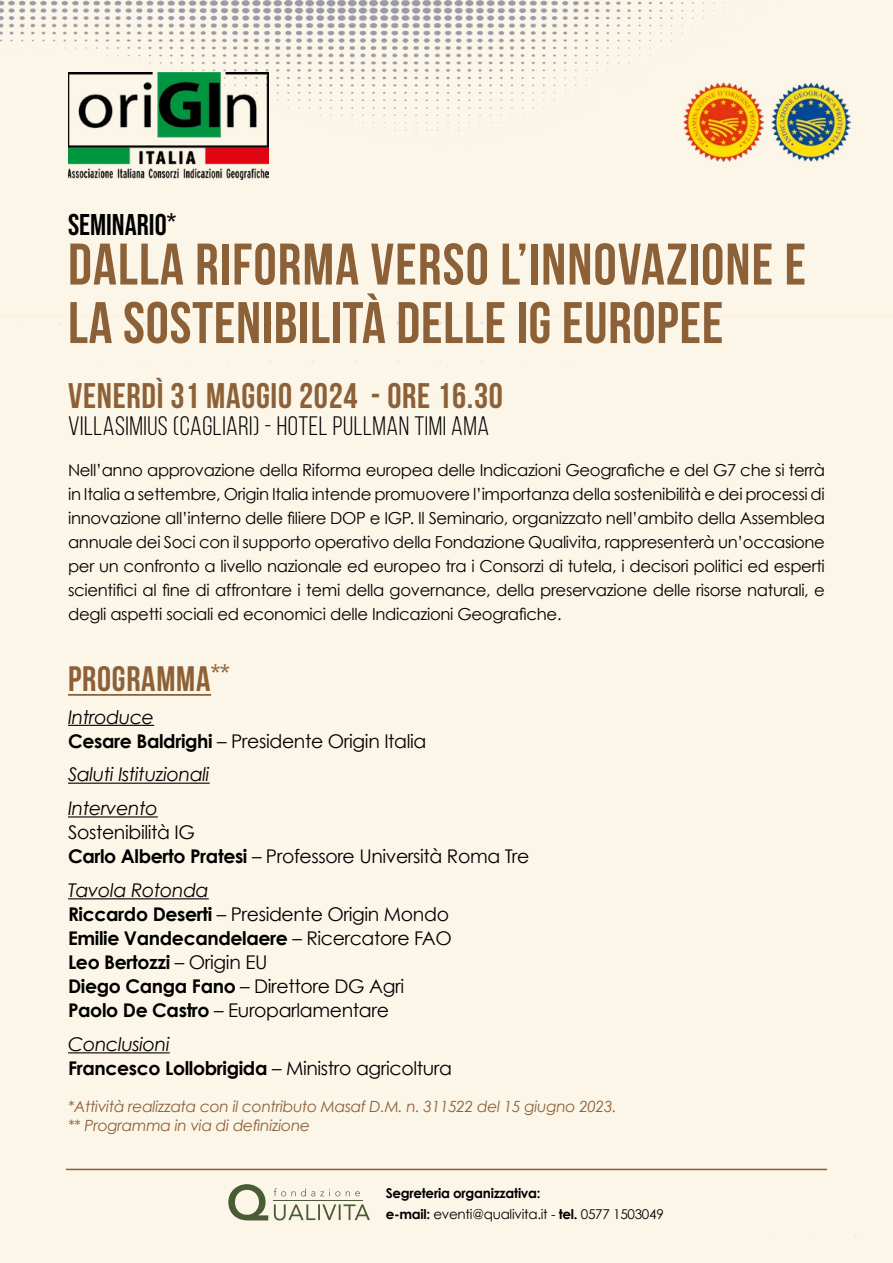
<style>
.page{position:relative;width:893px;height:1263px;background:#fff}
.page>*{position:absolute;margin:0;border:0;box-sizing:border-box;transform-origin:0 0}
.t1{font:700 58.5px/58.5px "Bebas Neue";letter-spacing:.015em;color:#8c6138}
.t2{font:700 35.55px "Bebas Neue";letter-spacing:.02em;color:#8c6138}
.t3{font:700 35.4px "Bebas Neue";letter-spacing:.02em;color:#8c6138}
.t4{font:30px "Bebas Neue";color:#000}
.t5{font:26.7px "Bebas Neue";letter-spacing:.02em;color:#000}
.t6{font:18.9px/24px "Century Gothic";letter-spacing:-.02em;color:#000}
.t7{font:700 18.9px/24px "Century Gothic";letter-spacing:-.02em;color:#000}
.t8{font:italic 18.9px/33.8px "Century Gothic";letter-spacing:-.02em;color:#000}
.t9{font:16.5px/24px "Century Gothic";letter-spacing:-.02em;color:#000;text-align:justify}
.t10{font:italic 15.45px/18.6px "Century Gothic";letter-spacing:-.02em;color:#8c6138}
.t11{font:700 13.5px/21px "Century Gothic";letter-spacing:-.02em;color:#000}
.s1{font-style:italic}
.s2{font-weight:700}
.s3{font-weight:400;font-style:italic}
.s4{font-weight:400}
</style>
<div class="page">
<div style="left:0;top:317px;width:893px;height:946px;background:#fcf6e9"></div>
<div style="left:0;top:0;width:893px;height:317px;background:#fcf6e9"></div>
<img style="left:771px;top:82px;width:80px;height:80px">
<img style="left:684px;top:82px;width:79px;height:80px">
<img style="left:68px;top:72px;width:200px;height:107px">
<hr style="left:68px;top:694px;width:143px;height:2px;background:#8c6138">
<hr style="left:68px;top:725px;width:86px;height:1px;background:#000">
<hr style="left:68px;top:783px;width:142px;height:1px;background:#000">
<hr style="left:68px;top:816px;width:90px;height:1px;background:#000">
<hr style="left:68px;top:898px;width:141px;height:1px;background:#000">
<hr style="left:68px;top:1052px;width:102px;height:1px;background:#000">
<svg style="left:228px;top:1184px;width:40px;height:36px"></svg>
<svg style="left:274px;top:1204px;width:96px;height:16px;background:#ccccb8"></svg>
<hr style="left:274px;top:1200px;width:89px;height:1px;background:#4a5c36">
<svg style="left:274px;top:1188px;width:86px;height:8px"></svg>
<hr style="left:66px;top:1169px;width:761px;height:1px;background:#8c6138">
<h3 class="t4" style="left:68px;top:207px;width:110px">SEMINARIO<sup>*</sup></h3>
<h1 class="t1" style="left:68px;top:234px;width:739px">DALLA RIFORMA VERSO L’INNOVAZIONE E<br>LA SOSTENIBILITÀ DELLE IG EUROPEE</h1>
<h2 class="t2" style="left:68px;top:376px;width:436px">VENERDÌ 31 MAGGIO 2024 - ORE 16.30</h2>
<h3 class="t5" style="left:68px;top:411px;width:423px">VILLASIMIUS (CAGLIARI) - HOTEL PULLMAN TIMI AMA</h3>
<p class="t9" style="left:68px;top:458px;width:758px">Nell’anno approvazione della Riforma europea delle Indicazioni Geografiche e del G7 che si terrà in Italia a settembre, Origin Italia intende promuovere l’importanza della sostenibilità e dei processi di innovazione all’interno delle filiere DOP e IGP. Il Seminario, organizzato nell’ambito della Assemblea annuale dei Soci con il supporto operativo della Fondazione Qualivita, rappresenterà un’occasione per un confronto a livello nazionale ed europeo tra i Consorzi di tutela, i decisori politici ed esperti scientifici al fine di affrontare i temi della governance, della preservazione delle risorse naturali, e degli aspetti sociali ed economici delle Indicazioni Geografiche.</p>
<h3 class="t3" style="left:68px;top:659px;width:163px">PROGRAMMA<sup>**</sup></h3>
<p class="t6" style="left:68px;top:704px;width:360px"><span class="s1">Introduce<br></span><span class="s2">Cesare Baldrighi</span> – Presidente Origin Italia</p>
<p class="t8" style="left:68px;top:757px;width:143px">Saluti Istituzionali<br>Intervento</p>
<p class="t6" style="left:68px;top:820px;width:463px">Sostenibilità IG<br><span class="s2">Carlo Alberto Pratesi</span> – Professore Università Roma Tre</p>
<p class="t6" style="left:68px;top:878px;width:385px"><span class="s1">Tavola Rotonda<br></span><span class="s2">Riccardo Deserti</span> – Presidente Origin Mondo<br><span class="s2">Emilie Vandecandelaere</span> – Ricercatore FAO<br><span class="s2">Leo Bertozzi</span> – Origin EU<br><span class="s2">Diego Canga Fano</span> – Direttore DG Agri<br><span class="s2">Paolo De Castro</span> – Europarlamentare</p>
<p class="t7" style="left:68px;top:1032px;width:386px"><span class="s3">Conclusioni<br></span>Francesco Lollobrigida <span class="s4">– Ministro agricoltura</span></p>
<p class="t10" style="left:68px;top:1097px;width:550px">*Attività realizzata con il contributo Masaf D.M. n. 311522 del 15 giugno 2023. ** Programma in via di definizione</p>
<p class="t11" style="left:386px;top:1183px;width:280px">Segreteria organizzativa:<br>e-mail: <span class="s4">eventi@qualivita.it -</span> tel. <span class="s4">0577 1503049</span></p>
</div>
